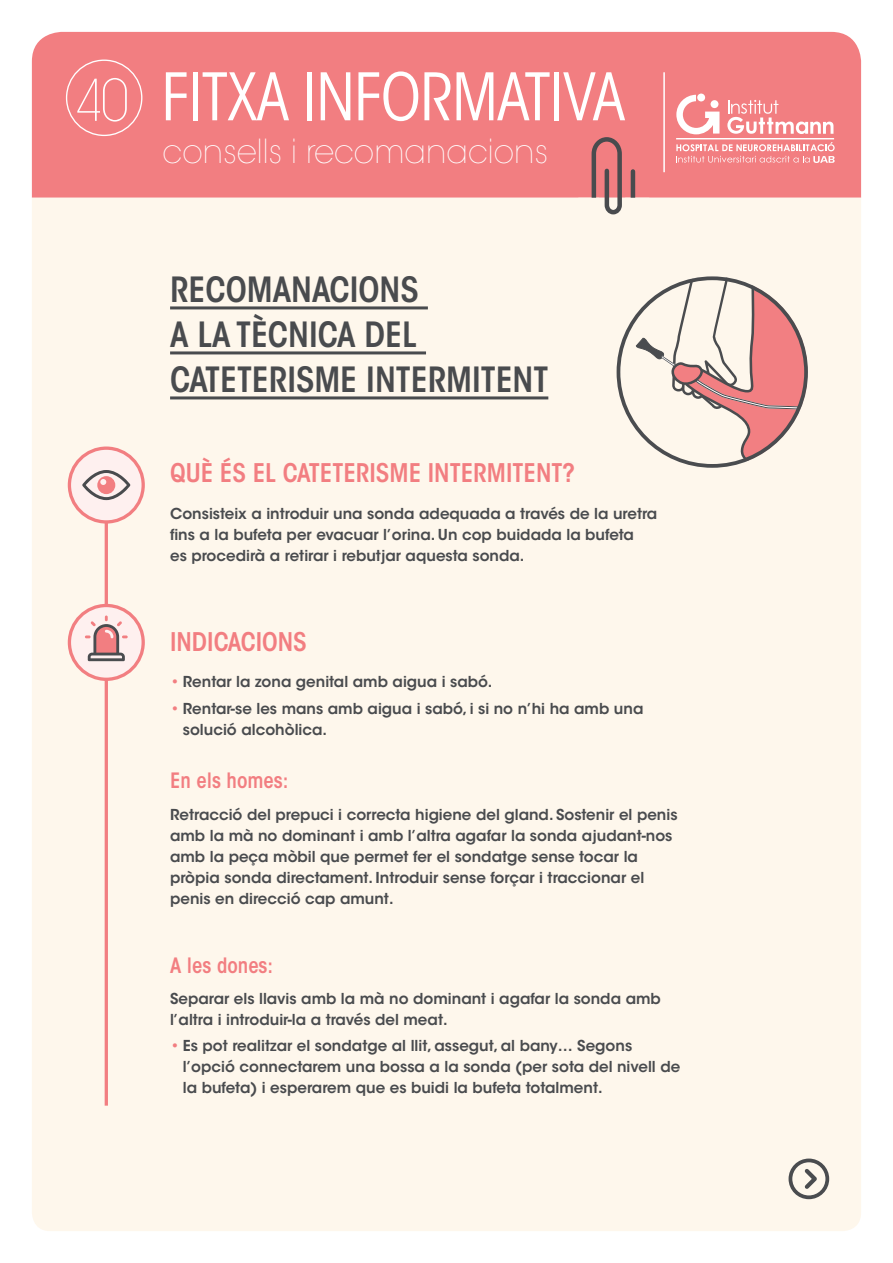
<style>
.page{position:relative;width:893px;height:1263px;background:#fff}
.page>*{position:absolute;margin:0;border:0;box-sizing:border-box;transform-origin:0 0}
.t1{font:condensed 64.8px "ITC Avant Garde Std";letter-spacing:-.01em;color:#fff}
.t2{font:600 condensed 34.5px/45px "ITC Avant Garde Std";color:#494b4e}
.t3{font:200 33px "ITC Avant Garde Std";letter-spacing:.005em;color:#fff;scale:.96 1}
.t4{font:600 condensed 25.5px "ITC Avant Garde Std";color:#f27e81}
.t5{font:600 condensed 21px "ITC Avant Garde Std";color:#f27e81}
.t6{font:600 15px/21px "ITC Avant Garde Std";color:#494b4e}
.s1{font-weight:200;font-size:57px}
.s2{color:#f27e81}
</style>
<div class="page">
<div style="left:32px;top:32px;width:829px;height:166px;background:#f27e81"></div>
<div style="left:32px;top:198px;width:829px;height:1033px;background:#fef7ec"></div>
<div style="left:66px;top:60px;width:76px;height:76px;border:1px solid #fff;border-radius:50%"></div>
<svg style="left:578px;top:135px;width:71px;height:120px;background:#e3afac"></svg>
<hr style="left:663px;top:72px;width:2px;height:100px;background:#fff">
<div style="left:788px;top:1158px;width:41px;height:41px;border:4px solid #4a4c4f;border-radius:50%"></div>
<svg style="left:801px;top:1165px;width:20px;height:28px"></svg>
<svg style="left:676px;top:95px;width:43px;height:39px"></svg>
<div style="left:697px;top:94px;width:8px;height:7px;background:#fff;border-radius:50%"></div>
<svg style="left:727px;top:100px;width:106px;height:34px"></svg>
<hr style="left:676px;top:138px;width:158px;height:1px;background:#fff">
<svg style="left:676px;top:142px;width:159px;height:21px;background:#f49b9d"></svg>
<svg style="left:617px;top:277px;width:190px;height:190px"></svg>
<svg style="left:635px;top:277px;width:172px;height:190px;background:#e8c9c3"></svg>
<div style="left:617px;top:276px;width:191px;height:192px;border:4px solid #4a4c4f;border-radius:50%"></div>
<hr style="left:170px;top:306px;width:258px;height:3px;background:#494b4e">
<hr style="left:170px;top:351px;width:256px;height:3px;background:#494b4e">
<hr style="left:170px;top:396px;width:378px;height:3px;background:#494b4e">
<hr style="left:105px;top:519px;width:3px;height:587px;background:#f27e81">
<div style="left:69px;top:448px;width:74px;height:74px;background:#fef0ef;border-radius:50%"></div>
<div style="left:68px;top:446px;width:77px;height:78px;border:3px solid #f27e81;border-radius:50%"></div>
<svg style="left:82px;top:470px;width:48px;height:30px"></svg>
<svg style="left:69px;top:605px;width:74px;height:74px;fill:#fef0ef"></svg>
<div style="left:68px;top:604px;width:77px;height:77px;border:3px solid #f27e81;border-radius:50%"></div>
<svg style="left:85px;top:615px;width:43px;height:46px"></svg>
<h1 class="t1" style="left:75px;top:58px;width:551px"><span class="s1">40</span> FITXA INFORMATIVA</h1>
<h3 class="t3" style="left:163px;top:132px;width:403px">consells i recomanacions</h3>
<h2 class="t2" style="left:170px;top:267px;width:380px">RECOMANACIONS<br>A LA TÈCNICA DEL<br>CATETERISME INTERMITENT</h2>
<h3 class="t4" style="left:170px;top:457px;width:406px">QUÈ ÉS EL CATETERISME INTERMITENT?</h3>
<p class="t6" style="left:170px;top:503px;width:489px">Consisteix a introduir una sonda adequada a través de la uretra fins a la bufeta per evacuar l’orina. Un cop buidada la bufeta<br>es procedirà a retirar i rebutjar aquesta sonda.</p>
<h3 class="t4" style="left:170px;top:625px;width:138px">INDICACIONS</h3>
<p class="t6" style="left:170px;top:671px;width:324px"><span class="s2">•</span> Rentar la zona genital amb aigua i sabó.</p>
<p class="t6" style="left:183px;top:698px;width:462px;text-indent:-13px"><span class="s2">•</span> Rentar-se les mans amb aigua i sabó, i si no n’hi ha amb una solució alcohòlica.</p>
<h3 class="t5" style="left:170px;top:767px;width:120px">En els homes:</h3>
<p class="t6" style="left:170px;top:803px;width:509px">Retracció del prepuci i correcta higiene del gland. Sostenir el penis amb la mà no dominant i amb l’altra agafar la sonda ajudant-nos amb la peça mòbil que permet fer el sondatge sense tocar la pròpia sonda directament. Introduir sense forçar i traccionar el penis en direcció cap amunt.</p>
<h3 class="t5" style="left:170px;top:952px;width:105px">A les dones:</h3>
<p class="t6" style="left:170px;top:988px;width:492px">Separar els llavis amb la mà no dominant i agafar la sonda amb l’altra i introduir-la a través del meat.</p>
<p class="t6" style="left:183px;top:1035px;width:499px;text-indent:-13px"><span class="s2">•</span> Es pot realitzar el sondatge al llit, assegut, al bany… Segons l’opció connectarem una bossa a la sonda (per sota del nivell de la bufeta) i esperarem que es buidi la bufeta totalment.</p>
</div>
